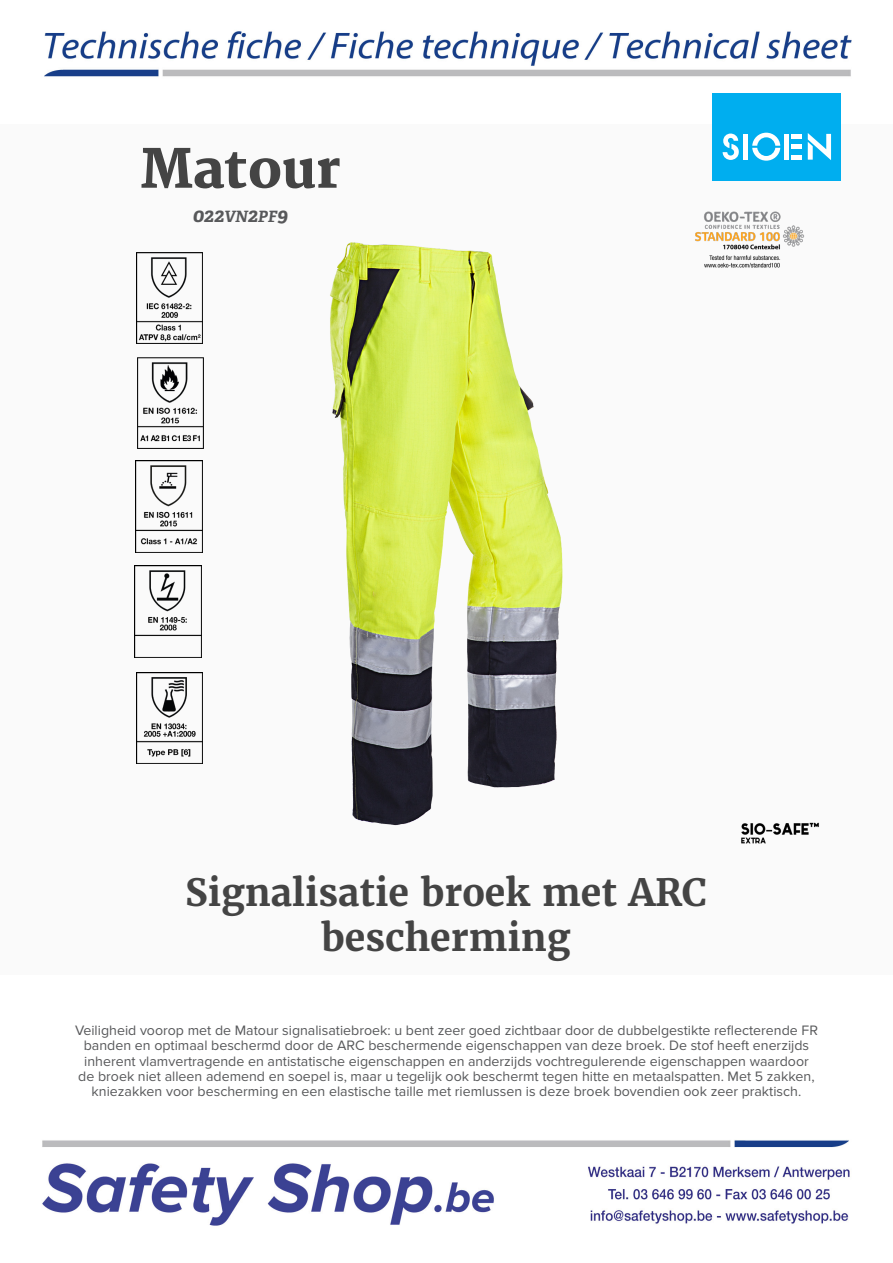
<style>
.page{position:relative;width:893px;height:1263px;background:#fff}
.page>*{position:absolute;margin:0;border:0;box-sizing:border-box;transform-origin:0 0}
.product_ref{font:800 52.5px "Merriweather";color:#444}
.product_h2{font:700 37.5px/45px "Merriweather";color:#444;text-align:center}
.product_ref-2{font:italic 700 19.5px "Adelle";color:#57585a}
.product_description{font:14.25px/15.3px "Proxima Nova";color:#57585a;text-align:center}
.s1{font-size:15.6px}
</style>
<div class="page">
<img style="left:42px;top:31px;width:810px;height:1195px">
<div style="left:0;top:124px;width:893px;height:850px;background:#fafafa"></div>
<div style="left:713px;top:93px;width:128px;height:88px;background:#00aeef"></div>
<svg style="left:723px;top:134px;width:16px;height:26px"></svg>
<svg style="left:752px;top:133px;width:28px;height:28px"></svg>
<div style="left:743px;top:134px;width:5px;height:26px;background:#fff"></div>
<div style="left:784px;top:134px;width:5px;height:26px;background:#fff"></div>
<div style="left:791px;top:155px;width:11px;height:5px;background:#fff"></div>
<div style="left:791px;top:144px;width:11px;height:5px;background:#fff"></div>
<hr style="left:791px;top:134px;width:11px;height:4px;background:#fff">
<svg style="left:808px;top:133px;width:23px;height:27px"></svg>
<img style="left:741px;top:822px;width:78px;height:22px">
<img style="left:695px;top:211px;width:109px;height:57px">
<img style="left:137px;top:252px;width:66px;height:91px">
<img style="left:137px;top:357px;width:66px;height:91px">
<img style="left:136px;top:461px;width:66px;height:91px">
<img style="left:135px;top:566px;width:66px;height:91px">
<img style="left:137px;top:672px;width:66px;height:91px">
<img style="left:330px;top:242px;width:233px;height:584px">
<p class="product_ref" style="left:140px;top:138px;width:202px">Matour</p>
<p class="product_ref-2" style="left:193px;top:202px;width:97px">022<span class="s1">VN</span>2<span class="s1">PF</span>9</p>
<p class="product_h2" style="left:185px;top:869px;width:523px">Signalisatie broek met ARC bescherming</p>
<p class="product_description" style="left:75px;top:1023px;width:744px">Veiligheid voorop met de Matour signalisatiebroek: u bent zeer goed zichtbaar door de dubbelgestikte reflecterende FR banden en optimaal beschermd door de ARC beschermende eigenschappen van deze broek. De stof heeft enerzijds inherent vlamvertragende en antistatische eigenschappen en anderzijds vochtregulerende eigenschappen waardoor de broek niet alleen ademend en soepel is, maar u tegelijk ook beschermt tegen hitte en metaalspatten. Met 5 zakken, kniezakken voor bescherming en een elastische taille met riemlussen is deze broek bovendien ook zeer praktisch.</p>
</div>
